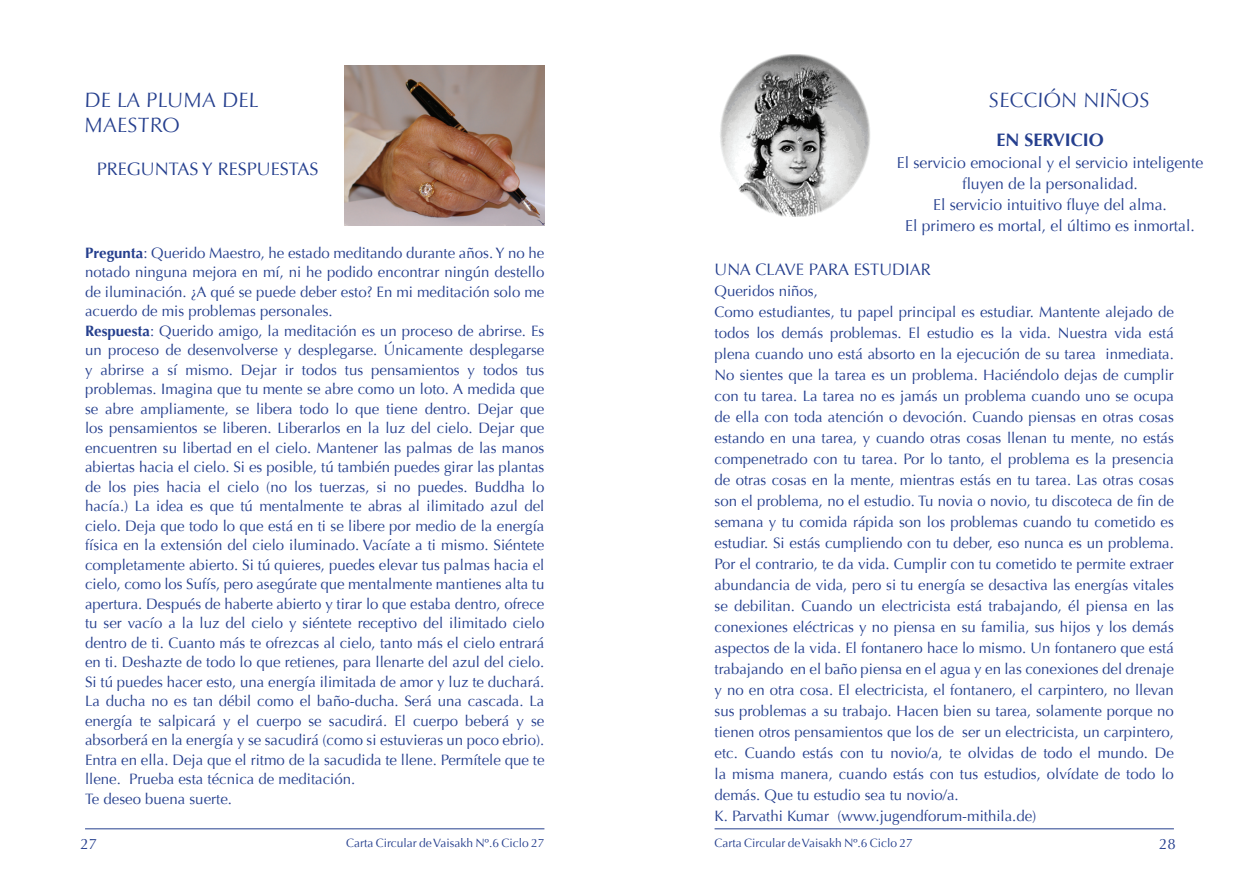
<style>
.page{position:relative;width:1259px;height:893px;background:#fff}
.page>*{position:absolute;margin:0;border:0;box-sizing:border-box;transform-origin:0 0}
.t1{font:italic 21px "Optima";color:#253f8e}
.t2{font:18px "Optima";color:#253f8e}
.t3{font:700 18px "Optima";color:#253f8e}
.t4{font:16.5px "Optima";color:#253f8e}
.t5{font:15.75px/21px "Optima";color:#253f8e;text-align:center}
.t6{font:15px/19.5px "Optima";color:#253f8e}
.t7{font:12px "Optima";color:#253f8e}
.s1{font-weight:700}
</style>
<div class="page">
<hr style="left:714px;top:828px;width:460px;height:1px;background:#253f8e">
<hr style="left:85px;top:828px;width:459px;height:1px;background:#253f8e">
<img style="left:344px;top:65px;width:200px;height:161px">
<img style="left:720px;top:55px;width:150px;height:162px">
<h1 class="t1" style="left:85px;top:88px;width:77px">DELA PLUMA</h1>
<h1 class="t1" style="left:223px;top:88px;width:14px">DEL</h1>
<h1 class="t1" style="left:85px;top:113px;width:33px">MAESTRO</h1>
<p class="t2" style="left:97px;top:159px;width:223px">PREGUNTAS Y RESPUESTAS</p>
<p class="t6" style="left:85px;top:243px;width:461px"><span class="s1">Pregunta</span>: Querido Maestro, he estado meditando durante años. Y no he notado ninguna mejora en mí, ni he podido encontrar ningún destello de iluminación. ¿A qué se puede deber esto? En mi meditación solo me acuerdo de mis problemas personales.<br><span class="s1">Respuesta</span>: Querido amigo, la meditación es un proceso de abrirse. Es un proceso de desenvolverse y desplegarse. Únicamente desplegarse y abrirse a sí mismo. Dejar ir todos tus pensamientos y todos tus problemas. Imagina que tu mente se abre como un loto. A medida que se abre ampliamente, se libera todo lo que tiene dentro. Dejar que los pensamientos se liberen. Liberarlos en la luz del cielo. Dejar que encuentren su libertad en el cielo. Mantener las palmas de las manos abiertas hacia el cielo. Si es posible, tú también puedes girar las plantas de los pies hacia el cielo (no los tuerzas, si no puedes. Buddha lo hacía.) La idea es que tú mentalmente te abras al ilimitado azul del cielo. Deja que todo lo que está en ti se libere por medio de la energía física en la extensión del cielo iluminado. Vacíate a ti mismo. Siéntete completamente abierto. Si tú quieres, puedes elevar tus palmas hacia el cielo, como los Sufís, pero asegúrate que mentalmente mantienes alta tu apertura. Después de haberte abierto y tirar lo que estaba dentro, ofrece tu ser vacío a la luz del cielo y siéntete receptivo del ilimitado cielo dentro de ti. Cuanto más te ofrezcas al cielo, tanto más el cielo entrará en ti. Deshazte de todo lo que retienes, para llenarte del azul del cielo.<br>Si tú puedes hacer esto, una energía ilimitada de amor y luz te duchará.<br>La ducha no es tan débil como el baño-ducha. Será una cascada. La energía te salpicará y el cuerpo se sacudirá. El cuerpo beberá y se absorberá en la energía y se sacudirá (como si estuvieras un poco ebrio).<br>Entra en ella. Deja que el ritmo de la sacudida te llene. Permítele que te llene. Prueba esta técnica de meditación.<br>Te deseo buena suerte.</p>
<h1 class="t1" style="left:989px;top:87px;width:25px">SECCIÓ</h1>
<h1 class="t1" style="left:1062px;top:87px;width:53px">N NIÑOS</h1>
<p class="t3" style="left:996px;top:130px;width:109px">EN SERVICIO</p>
<p class="t5" style="left:897px;top:153px;width:308px">El servicio emocional y el servicio inteligente fluyen de la personalidad.<br>El servicio intuitivo fluye del alma.<br>El primero es mortal, el último es inmortal.</p>
<p class="t4" style="left:714px;top:260px;width:218px">UNA CLAVE PARA ESTUDIAR</p>
<p class="t6" style="left:714px;top:281px;width:461px;line-height:21px">Queridos niños,<br>Como estudiantes, tu papel principal es estudiar. Mantente alejado de todos los demás problemas. El estudio es la vida. Nuestra vida está plena cuando uno está absorto en la ejecución de su tarea inmediata.<br>No sientes que la tarea es un problema. Haciéndolo dejas de cumplir con tu tarea. La tarea no es jamás un problema cuando uno se ocupa de ella con toda atención o devoción. Cuando piensas en otras cosas estando en una tarea, y cuando otras cosas llenan tu mente, no estás compenetrado con tu tarea. Por lo tanto, el problema es la presencia de otras cosas en la mente, mientras estás en tu tarea. Las otras cosas son el problema, no el estudio. Tu novia o novio, tu discoteca de fin de semana y tu comida rápida son los problemas cuando tu cometido es estudiar. Si estás cumpliendo con tu deber, eso nunca es un problema.<br>Por el contrario, te da vida. Cumplir con tu cometido te permite extraer abundancia de vida, pero si tu energía se desactiva las energías vitales se debilitan. Cuando un electricista está trabajando, él piensa en las conexiones eléctricas y no piensa en su familia, sus hijos y los demás aspectos de la vida. El fontanero hace lo mismo. Un fontanero que está trabajando en el baño piensa en el agua y en las conexiones del drenaje y no en otra cosa. El electricista, el fontanero, el carpintero, no llevan sus problemas a su trabajo. Hacen bien su tarea, solamente porque no tienen otros pensamientos que los de ser un electricista, un carpintero, etc. Cuando estás con tu novio/a, te olvidas de todo el mundo. De la misma manera, cuando estás con tus estudios, olvídate de todo lo demás. Que tu estudio sea tu novio/a.<br>K. Parvathi Kumar (www.jugendforum-mithila.de)</p>
<p class="t6" style="left:81px;top:834px;width:18px">27</p>
<p class="t7" style="left:346px;top:836px;width:200px">Carta Circular de Vaisakh Nº.6 Ciclo 27</p>
<p class="t7" style="left:714px;top:836px;width:200px">Carta Circular de Vaisakh Nº.6 Ciclo 27</p>
<p class="t6" style="left:1159px;top:834px;width:18px">28</p>
</div>
